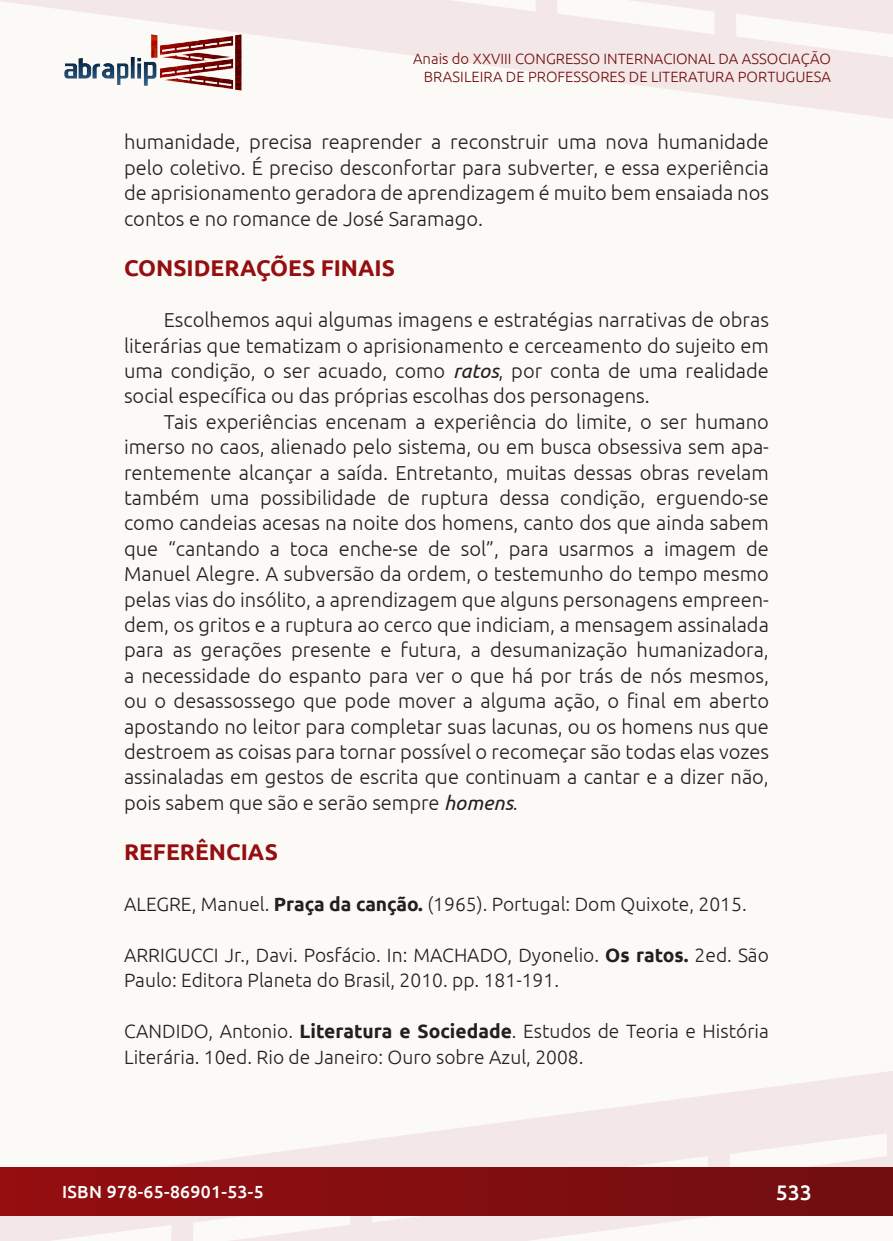
<style>
.page{position:relative;width:893px;height:1241px;background:#fff}
.page>*{position:absolute;margin:0;border:0;box-sizing:border-box;transform-origin:0 0}
._8_SUBTÍTULO{font:700 22.75px "Ubuntu";color:#950e10}
.t1{font:500 21px "Ubuntu";color:#fff}
._7_CORPO{font:300 20.12px/25.4px "Ubuntu";color:#231f20;text-align:justify}
._10_REFERÊNCIAS{font:300 19.25px/25.4px "Ubuntu";color:#231f20}
.t2{font:500 17.5px "Ubuntu";letter-spacing:.02em;color:#fff}
.t3{font:300 14.88px/17.8px "Ubuntu";color:#700e10;text-align:right}
.s1{font-weight:400;font-style:italic}
.s2{font-weight:700}
</style>
<div class="page">
<div style="left:0;top:0;width:893px;height:1240px;background:#fcfaf7"></div>
<svg style="left:0;top:1071px;width:893px;height:169px"></svg>
<svg style="left:0;top:0;width:893px;height:119px"></svg>
<div style="left:1px;top:1167px;width:891px;height:47px;background:linear-gradient(to right,#950e10,#700e10)"></div>
<img style="left:62px;top:31px;width:182px;height:62px">
<p class="t3" style="left:413px;top:49px;width:419px">Anais do XXVIII CONGRESSO INTERNACIONAL DA ASSOCIAÇÃO<br>BRASILEIRA DE PROFESSORES DE LITERATURA PORTUGUESA</p>
<p class="_7_CORPO" style="left:124px;top:129px;width:646px">humanidade, precisa reaprender a reconstruir uma nova humanidade pelo coletivo. É preciso desconfortar para subverter, e essa experiência de aprisionamento geradora de aprendizagem é muito bem ensaiada nos contos e no romance de José Saramago.</p>
<p class="_8_SUBTÍTULO" style="left:124px;top:254px;width:272px">CONSIDERAÇÕES FINAIS</p>
<p class="_7_CORPO" style="left:124px;top:307px;width:646px;text-indent:40px">Escolhemos aqui algumas imagens e estratégias narrativas de obras literárias que tematizam o aprisionamento e cerceamento do sujeito em uma condição, o ser acuado, como <span class="s1">ratos</span>, por conta de uma realidade social específica ou das próprias escolhas dos personagens.</p>
<p class="_7_CORPO" style="left:124px;top:408px;width:646px;text-indent:40px">Tais experiências encenam a experiência do limite, o ser humano imerso no caos, alienado pelo sistema, ou em busca obsessiva sem apa&shy;rentemente alcançar a saída. Entretanto, muitas dessas obras revelam também uma possibilidade de ruptura dessa condição, erguendo-se como candeias acesas na noite dos homens, canto dos que ainda sabem que “cantando a toca enche-se de sol”, para usarmos a imagem de Manuel Alegre. A subversão da ordem, o testemunho do tempo mesmo pelas vias do insólito, a aprendizagem que alguns personagens empreen&shy;dem, os gritos e a ruptura ao cerco que indiciam, a mensagem assinalada para as gerações presente e futura, a desumanização humanizadora, a necessidade do espanto para ver o que há por trás de nós mesmos, ou o desassossego que pode mover a alguma ação, o final em aberto apostando no leitor para completar suas lacunas, ou os homens nus que destroem as coisas para tornar possível o recomeçar são todas elas vozes assinaladas em gestos de escrita que continuam a cantar e a dizer não, pois sabem que são e serão sempre <span class="s1">homens</span>.</p>
<p class="_8_SUBTÍTULO" style="left:124px;top:838px;width:155px">REFERÊNCIAS</p>
<p class="_10_REFERÊNCIAS" style="left:124px;top:891px;width:624px">ALEGRE, Manuel. <span class="s2">Praça da canção.</span> (1965). Portugal: Dom Quixote, 2015.</p>
<p class="_10_REFERÊNCIAS" style="left:124px;top:941px;width:646px">ARRIGUCCI Jr., Davi. Posfácio. In: MACHADO, Dyonelio. <span class="s2">Os ratos.</span> 2ed. São<br>Paulo: Editora Planeta do Brasil, 2010. pp. 181-191.</p>
<p class="_10_REFERÊNCIAS" style="left:124px;top:1017px;width:646px">CANDIDO, Antonio. <span class="s2">Literatura e Sociedade</span>. Estudos de Teoria e História<br>Literária. 10ed. Rio de Janeiro: Ouro sobre Azul, 2008.</p>
<p class="t2" style="left:62px;top:1180px;width:203px">ISBN 978-65-86901-53-5</p>
<p class="t1" style="left:776px;top:1178px;width:37px">533</p>
</div>
